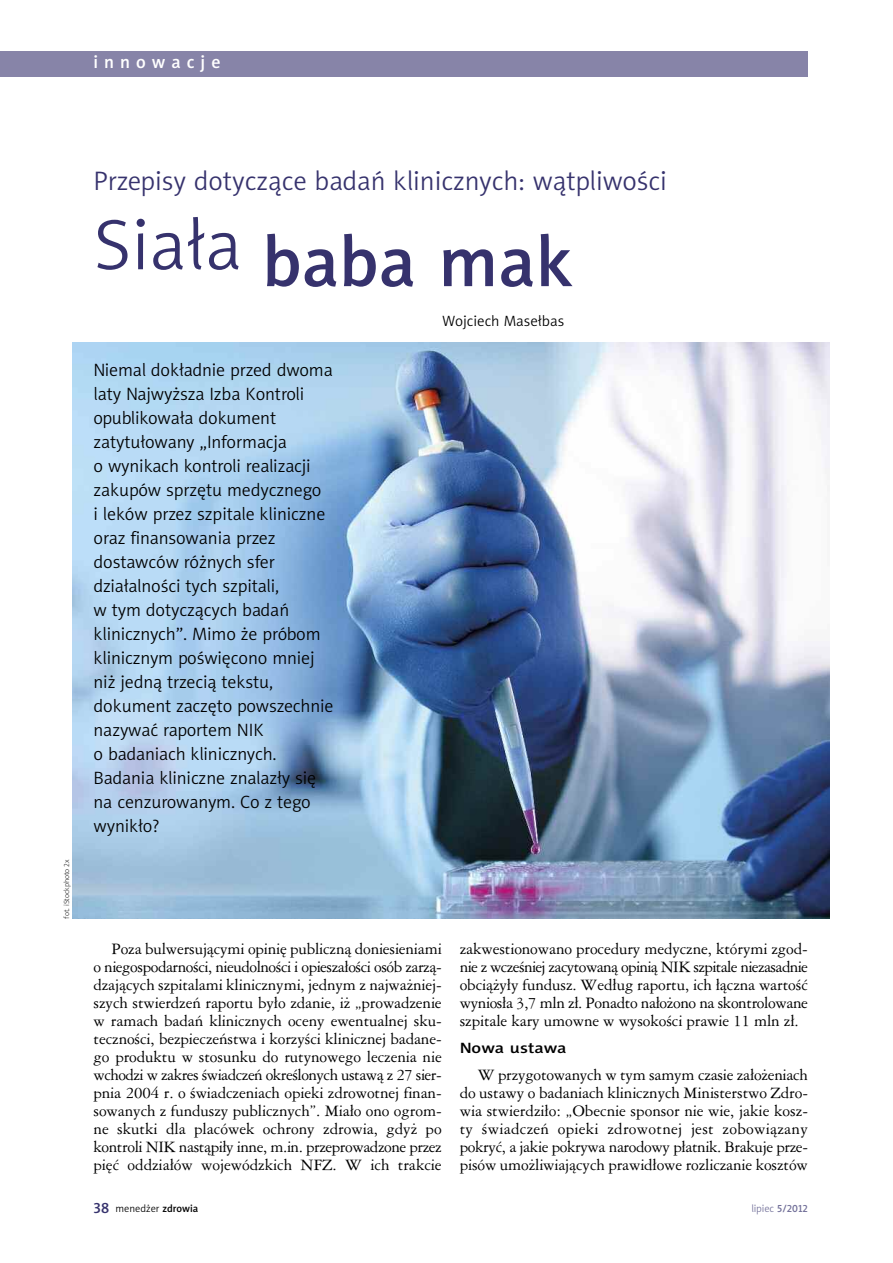
<style>
.page{position:relative;width:893px;height:1263px;background:#fff}
.page>*{position:absolute;margin:0;border:0;box-sizing:border-box;transform-origin:0 0}
.t1{font:72px "Naomi Sans EFNPS Medium";color:#36326d}
.t2{font:27px "Naomi Sans EFNPS Light";color:#36326d}
.t3{font:18px/24px "Naomi Sans EFNPS Light";letter-spacing:-.005em;color:#000}
.t4{font:18px "Naomi Sans EFNPS Medium";letter-spacing:.335em;color:#fff}
.t5{font:15px/18px "Ameri Garmnd PL";letter-spacing:-.005em;color:#000;text-align:justify}
.t6{font:15px "Naomi Sans EFNPS Light";color:#000}
.t7{font:15px "Naomi Sans EFNPS Medium";color:#000;scale:1.2 1}
.t8{font:10.5px "Naomi Sans EFNPS Light";color:#000}
.t9{font:10.5px "Naomi Sans EFNPS Light";color:#727099}
.t10{font:7.5px "Naomi Sans EFNPS Thin";color:#000}
.s1{font-family:"Naomi Sans EFNPS Medium";font-size:15px;color:#36326d}
.s2{font-family:"Naomi Sans EFNPS Medium"}
</style>
<div class="page">
<div style="left:0;top:51px;width:808px;height:26px;background:#8784a8"></div>
<img style="left:72px;top:342px;width:757px;height:576px">
<p class="t4" style="left:94px;top:55px;width:129px">innowacje</p>
<p class="t10" style="left:64px;top:918px;width:60px;rotate:-90deg">fot. iStockphoto 2x</p>
<h2 class="t2" style="left:94px;top:170px;width:575px">Przepisy dotyczące badań klinicznych: wątpliwości</h2>
<h1 class="t1" style="left:94px;top:234px;width:480px"><sup>Siała</sup> baba mak</h1>
<p class="t6" style="left:442px;top:315px;width:124px">Wojciech Masełbas</p>
<p class="t3" style="left:94px;top:359px;width:242px">Niemal dokładnie przed dwoma laty Najwyższa Izba Kontroli opublikowała dokument zatytułowany „Informacja<br>o wynikach kontroli realizacji zakupów sprzętu medycznego<br>i leków przez szpitale kliniczne oraz finansowania przez dostawców różnych sfer działalności tych szpitali,<br>w tym dotyczących badań klinicznych”. Mimo że próbom klinicznym poświęcono mniej niż jedną trzecią tekstu, dokument zaczęto powszechnie nazywać raportem NIK<br>o badaniach klinicznych.<br>Badania kliniczne znalazły się na cenzurowanym. Co z tego wynikło?</p>
<p class="t5" style="left:94px;top:940px;width:350px;text-indent:18px">Poza bulwersującymi opinię publiczną doniesieniami o niegospodarności, nieudolności i opieszałości osób zarzą&shy;dzających szpitalami klinicznymi, jednym z najważniej&shy;szych stwierdzeń raportu było zdanie, iż „prowadzenie w ramach badań klinicznych oceny ewentualnej sku&shy;teczności, bezpieczeństwa i korzyści klinicznej badane&shy;go produktu w stosunku do rutynowego leczenia nie wchodzi w zakres świadczeń określonych ustawą z 27 sier&shy;pnia 2004 r. o świadczeniach opieki zdrowotnej finan&shy;sowanych z funduszy publicznych”. Miało ono ogrom&shy;ne skutki dla placówek ochrony zdrowia, gdyż po kontroli NIK nastąpiły inne, m.in. przeprowadzone przez pięć oddziałów wojewódzkich NFZ. W ich trakcie</p>
<p class="t5" style="left:460px;top:940px;width:350px">zakwestionowano procedury medyczne, którymi zgod&shy;nie z wcześniej zacytowaną opinią NIK szpitale niezasadnie obciążyły fundusz. Według raportu, ich łączna wartość wyniosła 3,7 mln zł. Ponadto nałożono na skontrolowane szpitale kary umowne w wysokości prawie 11 mln zł.</p>
<p class="t7" style="left:460px;top:1042px;width:91px">Nowa ustawa</p>
<p class="t5" style="left:460px;top:1066px;width:350px;text-indent:18px">W przygotowanych w tym samym czasie założeniach do ustawy o badaniach klinicznych Ministerstwo Zdro&shy;wia stwierdziło: „Obecnie sponsor nie wie, jakie kosz&shy;ty świadczeń opieki zdrowotnej jest zobowiązany pokryć, a jakie pokrywa narodowy płatnik. Brakuje prze&shy;pisów umożliwiających prawidłowe rozliczanie kosztów</p>
<p class="t8" style="left:94px;top:1204px;width:106px"><span class="s1">38</span> menedżer <span class="s2">zdrowia</span></p>
<p class="t9" style="left:751px;top:1204px;width:58px">lipiec <span class="s2">5/2012</span></p>
</div>
